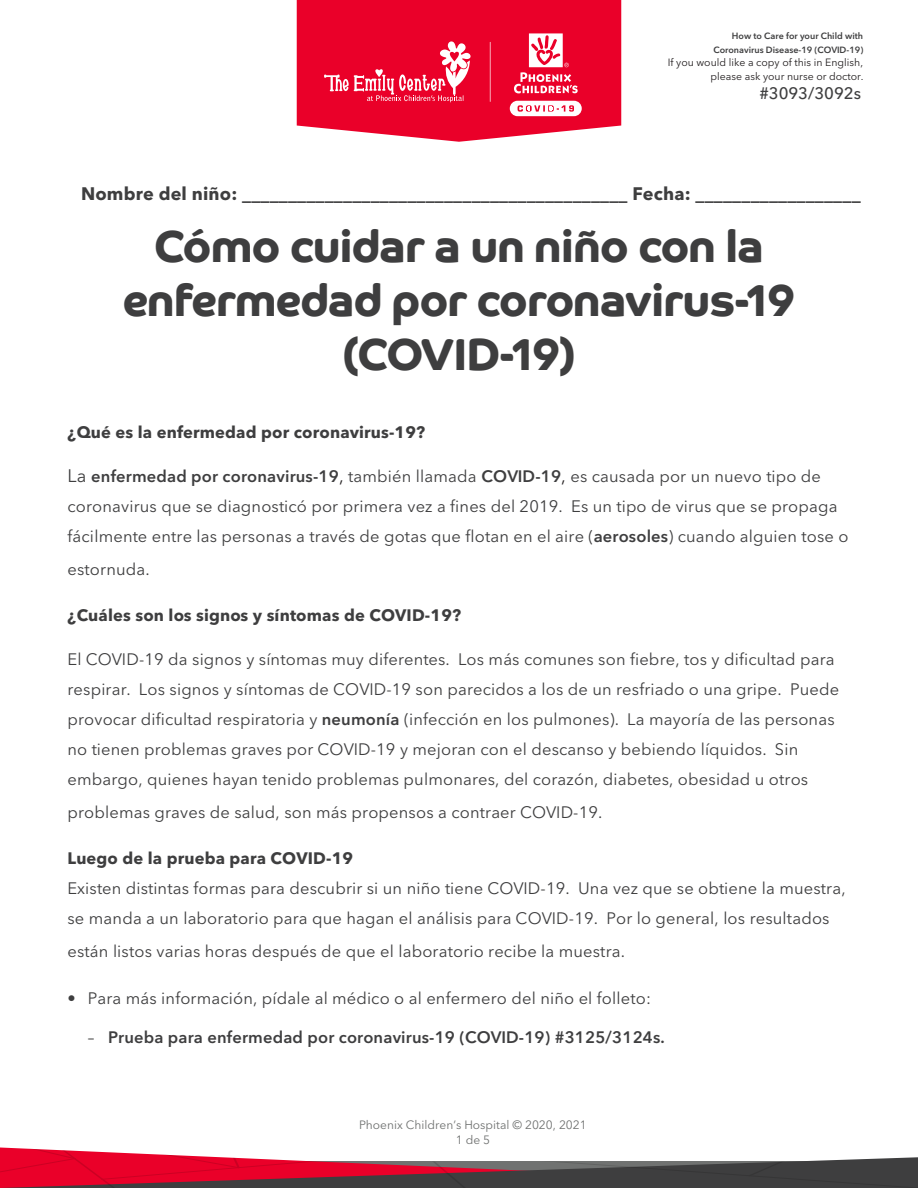
<style>
.page{position:relative;width:918px;height:1188px;background:#fff}
.page>*{position:absolute;margin:0;border:0;box-sizing:border-box;transform-origin:0 0}
.t1{font:700 45px/54px "Co Headline";letter-spacing:-.015em;color:#3e3e3f;text-align:center}
.t2{font:700 18px "Avenir Next LT Pro";letter-spacing:.01em;color:#3e3e3f}
.t3{font:16.5px/30px "Avenir Next LT Pro";letter-spacing:.01em;color:#3e3e3f}
.t4{font:700 16.5px "Avenir Next LT Pro";letter-spacing:.01em;color:#3e3e3f}
.t5{font:600 16.5px "Avenir Next LT Pro";letter-spacing:.01em;color:#3e3e3f}
.t6{font:500 16.5px "Avenir Next LT Pro";color:#3e3e3f}
.t7{font:12px/15px "Avenir Next LT Pro";color:#707271;text-align:center}
.Other_Language{font:10.5px "Avenir Next LT Pro";color:#231f20}
.t8{font:600 9px "Avenir Next LT Pro";color:#3e3e3f}
.s1{font-size:18px}
.s2{font-weight:600}
.s3{font-size:18px;color:#231f20}
.s4{font-weight:400}
</style>
<div class="page">
<svg style="left:0;top:1148px;width:918px;height:40px"></svg>
<svg style="left:297px;top:0;width:324px;height:142px;background:#eb153b"></svg>
<svg style="left:324px;top:41px;width:147px;height:61px;background:#ed2f51"></svg>
<svg style="left:490px;top:42px;width:1px;height:60px"></svg>
<svg style="left:510px;top:101px;width:72px;height:15px"></svg>
<svg style="left:514px;top:33px;width:64px;height:60px"></svg>
<p class="t8" style="left:732px;top:28px;width:133px">How to Care for your Child with</p>
<p class="t8" style="left:713px;top:42px;width:151px">Coronavirus Disease-19 (COVID-19)</p>
<p class="Other_Language" style="left:668px;top:54px;width:197px">If you would like a copy of this in English,</p>
<p class="Other_Language" style="left:711px;top:67px;width:155px">please ask your nurse or doctor.</p>
<p class="t6" style="left:759px;top:79px;width:103px">#3093/3092s</p>
<p class="t2" style="left:81px;top:178px;width:781px">Nombre del niño: __________________________________________ Fecha: __________________</p>
<p class="t1" style="left:123px;top:220px;width:674px">Cómo cuidar a un niño con la enfermedad por coronavirus-19 (COVID-19)</p>
<p class="t4" style="left:68px;top:418px;width:359px">¿Qué es la enfermedad por coronavirus-19?</p>
<p class="t3" style="left:68px;top:460px;width:783px"><span class="s1">La</span> <span class="s2">enfermedad por coronavirus-19</span><span class="s3">,</span> también llamada <span class="s2">COVID-19</span><span class="s3">,</span> es causada por un nuevo tipo de coronavirus que se diagnosticó por primera vez a fines del 2019. Es un tipo de virus que se propaga fácilmente entre las personas a través de gotas que flotan en el aire (<span class="s2">aerosoles</span>) cuando alguien tose o</p>
<p class="t3" style="left:68px;top:553px;width:84px">estornuda.</p>
<p class="t4" style="left:68px;top:601px;width:395px">¿Cuáles son los signos y síntomas de COVID-19?</p>
<p class="t3" style="left:68px;top:643px;width:773px">El COVID-19 da signos y síntomas muy diferentes. Los más comunes son fiebre, tos y dificultad para respirar. Los signos y síntomas de COVID-19 son parecidos a los de un resfriado o una gripe. Puede provocar dificultad respiratoria y <span class="s2">neumonía</span> (infección en los pulmones). La mayoría de las personas no tienen problemas graves por COVID-19 y mejoran con el descanso y bebiendo líquidos. Sin embargo, quienes hayan tenido problemas pulmonares, del corazón, diabetes, obesidad u otros</p>
<p class="t3" style="left:68px;top:796px;width:537px">problemas graves de salud, son más propensos a contraer COVID-19.</p>
<p class="t4" style="left:68px;top:844px;width:287px">Luego de la prueba para COVID-19</p>
<p class="t3" style="left:68px;top:873px;width:780px">Existen distintas formas para descubrir si un niño tiene COVID-19. Una vez que se obtiene la muestra, se manda a un laboratorio para que hagan el análisis para COVID-19. Por lo general, los resultados</p>
<p class="t3" style="left:68px;top:936px;width:559px">están listos varias horas después de que el laboratorio recibe la muestra.</p>
<p class="t3" style="left:68px;top:982px;width:585px">• Para más información, pídale al médico o al enfermero del niño el folleto:</p>
<p class="t5" style="left:88px;top:1023px;width:579px"><span class="s4">–</span> Prueba para enfermedad por coronavirus-19 (COVID-19) #3125/3124s.</p>
<p class="t7" style="left:359px;top:1117px;width:229px">Phoenix Children’s Hospital © 2020, 2021<br>1 de 5</p>
</div>
